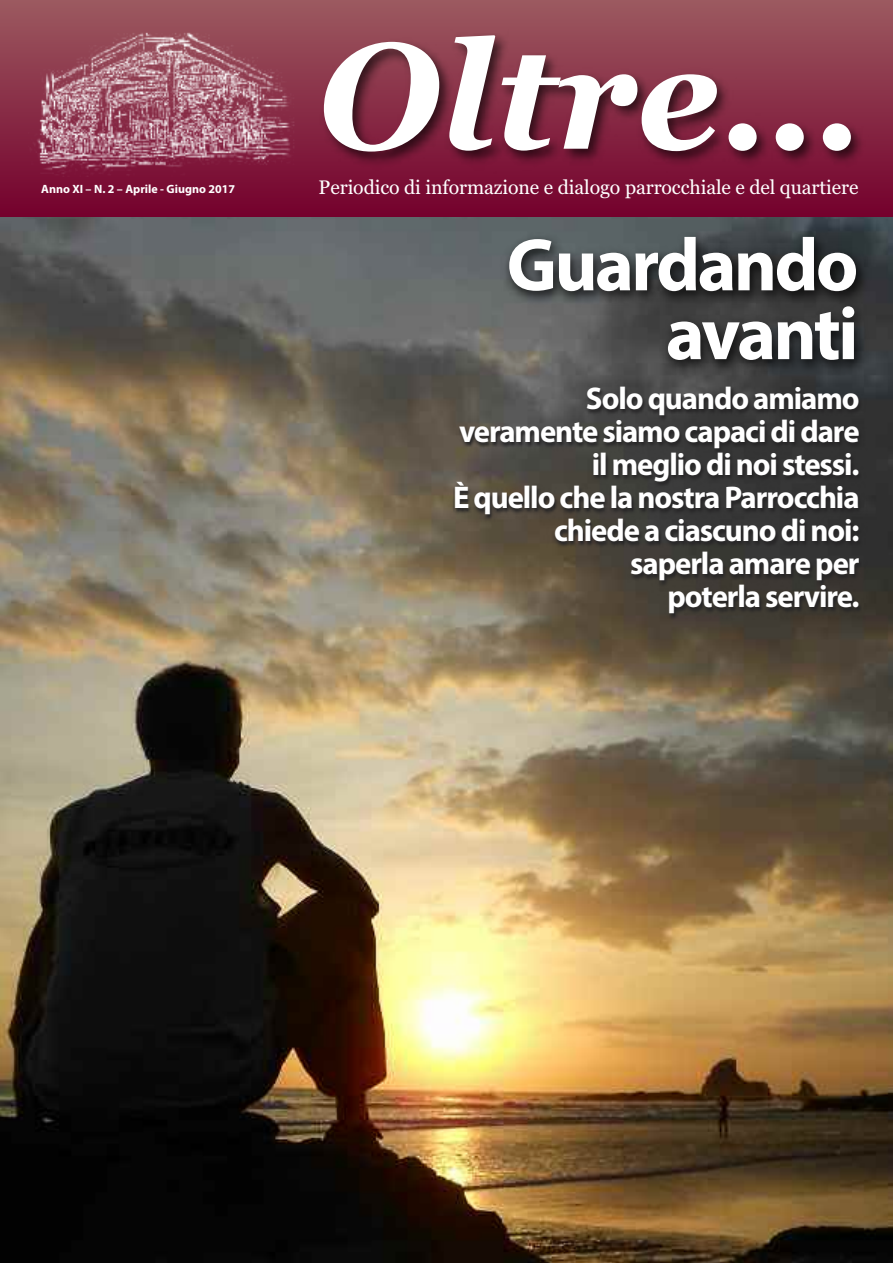
<style>
.page{position:relative;width:893px;height:1263px;background:#fff}
.page>*{position:absolute;margin:0;border:0;box-sizing:border-box;transform-origin:0 0}
.t1{font:italic 700 150.15px "Georgia";color:#fff}
.t2{font:700 75.3px/68.8px "Myriad Pro";letter-spacing:-.035em;color:#fff;text-align:right}
.t3{font:700 31.5px/33px "Myriad Pro";letter-spacing:-.035em;color:#fff;text-align:right}
.t4{font:19.5px "Georgia";letter-spacing:-.005em;color:#fff}
.t5{font:700 12px "Myriad Pro";color:#fff}
</style>
<div class="page">
<img style="left:0;top:217px;width:893px;height:1046px">
<div style="left:0;top:0;width:893px;height:217px;background:linear-gradient(to bottom,#9c5a60,#74002d)"></div>
<img style="left:29px;top:21px;width:156px;height:156px">
<img style="left:185px;top:0;width:708px;height:233px">
<img style="left:245px;top:214px;width:648px;height:258px">
<img style="left:363px;top:373px;width:530px;height:330px">
<p class="t5" style="left:41px;top:184px;width:195px">Anno XI – N. 2 – Aprile - Giugno 2017</p>
<h1 class="t1" style="left:317px;top:9px;width:545px">Oltre…</h1>
<p class="t4" style="left:319px;top:176px;width:541px">Periodico di informazione e dialogo parrocchiale e del quartiere</p>
<h2 class="t2" style="left:507px;top:237px;width:353px">Guardando avanti</h2>
<p class="t3" style="left:453px;top:384px;width:408px">Solo quando amiamo veramente siamo capaci di dare il meglio di noi stessi.<br>È quello che la nostra Parrocchia chiede a ciascuno di noi: saperla amare per<br>poterla servire.</p>
</div>
